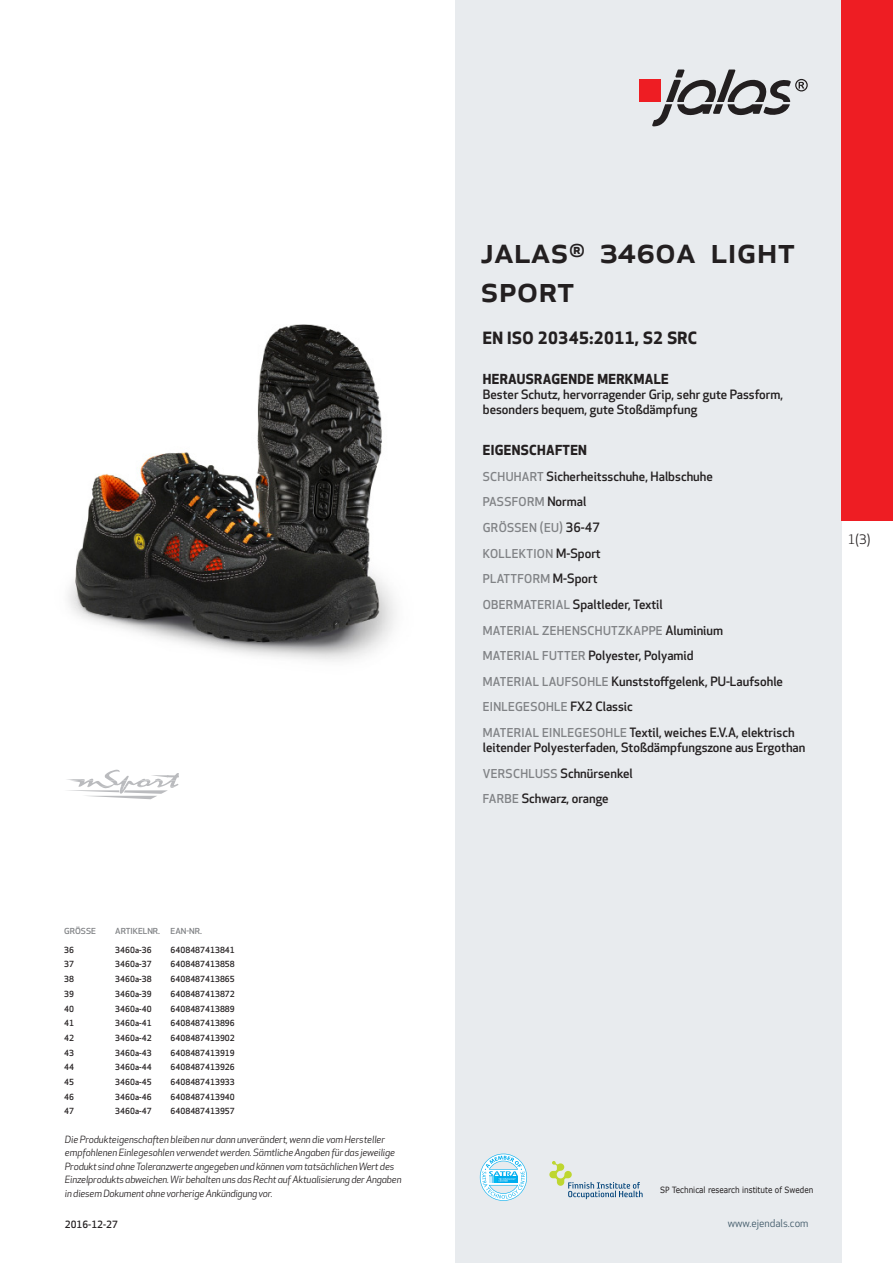
<style>
.page{position:relative;width:893px;height:1263px;background:#fff}
.page>*{position:absolute;margin:0;border:0;box-sizing:border-box;transform-origin:0 0}
.prodname{font:500 36px/39px "Apex New";color:#231f20}
.Funktion_body{font:700 16.5px "Apex New";letter-spacing:.025em;color:#231f20}
.Funktion_body-2{font:700 13.5px "Apex New";letter-spacing:.025em;color:#231f20}
.t1{font:12.75px "Apex New";color:#231f20}
.Funktion_body-3{font:500 12.6px/15px "Apex New";color:#231f20}
.Funktion_body-4{font:500 12px "Apex New";letter-spacing:.025em;color:#808285}
.t2{font:10.5px "Apex New";color:#405968}
.t3{font:italic 9.75px/13.5px "Apex New";letter-spacing:-.015em;color:#231f20}
.Sidfot_datum{font:500 9.75px "Apex New";color:#231f20}
.t4{font:8.55px "Verdana";color:#231f20;scale:.85 1}
.ArticleTable_body{font:500 8.25px "Apex New";color:#231f20}
.ArticeTable_header{font:500 8.1px "Apex New";color:#808285;scale:1.06 1}
.s1{font-size:12px;color:#808285}
.s2{font-size:12.6px;color:#231f20}
</style>
<div class="page">
<div style="left:455px;top:0;width:387px;height:1263px;background:#e8ebee"></div>
<svg style="left:549px;top:1161px;width:94px;height:38px"></svg>
<svg style="left:480px;top:1154px;width:47px;height:47px"></svg>
<div style="left:639px;top:80px;width:22px;height:22px;background:#ee1d23"></div>
<svg style="left:652px;top:70px;width:156px;height:56px"></svg>
<div style="left:842px;top:0;width:51px;height:520px;background:#ee1d23"></div>
<img style="left:68px;top:324px;width:328px;height:337px">
<svg style="left:67px;top:770px;width:112px;height:29px"></svg>
<p class="ArticeTable_header" style="left:64px;top:925px;width:31px">GRÖSSE</p>
<p class="ArticeTable_header" style="left:115px;top:925px;width:44px">ARTIKELNR.</p>
<p class="ArticeTable_header" style="left:171px;top:925px;width:31px">EAN-NR.</p>
<p class="ArticleTable_body" style="left:64px;top:944px;width:11px">36</p>
<p class="ArticleTable_body" style="left:115px;top:944px;width:38px">3460a-36</p>
<p class="ArticleTable_body" style="left:171px;top:944px;width:66px">6408487413841</p>
<p class="ArticleTable_body" style="left:64px;top:959px;width:11px">37</p>
<p class="ArticleTable_body" style="left:115px;top:959px;width:38px">3460a-37</p>
<p class="ArticleTable_body" style="left:171px;top:959px;width:66px">6408487413858</p>
<p class="ArticleTable_body" style="left:64px;top:973px;width:11px">38</p>
<p class="ArticleTable_body" style="left:115px;top:973px;width:38px">3460a-38</p>
<p class="ArticleTable_body" style="left:171px;top:973px;width:66px">6408487413865</p>
<p class="ArticleTable_body" style="left:64px;top:988px;width:11px">39</p>
<p class="ArticleTable_body" style="left:115px;top:988px;width:38px">3460a-39</p>
<p class="ArticleTable_body" style="left:171px;top:988px;width:66px">6408487413872</p>
<p class="ArticleTable_body" style="left:64px;top:1003px;width:11px">40</p>
<p class="ArticleTable_body" style="left:115px;top:1003px;width:38px">3460a-40</p>
<p class="ArticleTable_body" style="left:171px;top:1003px;width:66px">6408487413889</p>
<p class="ArticleTable_body" style="left:64px;top:1018px;width:11px">41</p>
<p class="ArticleTable_body" style="left:115px;top:1018px;width:38px">3460a-41</p>
<p class="ArticleTable_body" style="left:171px;top:1018px;width:66px">6408487413896</p>
<p class="ArticleTable_body" style="left:64px;top:1032px;width:11px">42</p>
<p class="ArticleTable_body" style="left:115px;top:1032px;width:38px">3460a-42</p>
<p class="ArticleTable_body" style="left:171px;top:1032px;width:66px">6408487413902</p>
<p class="ArticleTable_body" style="left:64px;top:1047px;width:11px">43</p>
<p class="ArticleTable_body" style="left:115px;top:1047px;width:38px">3460a-43</p>
<p class="ArticleTable_body" style="left:171px;top:1047px;width:66px">6408487413919</p>
<p class="ArticleTable_body" style="left:64px;top:1062px;width:11px">44</p>
<p class="ArticleTable_body" style="left:115px;top:1062px;width:38px">3460a-44</p>
<p class="ArticleTable_body" style="left:171px;top:1062px;width:66px">6408487413926</p>
<p class="ArticleTable_body" style="left:64px;top:1076px;width:11px">45</p>
<p class="ArticleTable_body" style="left:115px;top:1076px;width:38px">3460a-45</p>
<p class="ArticleTable_body" style="left:171px;top:1076px;width:66px">6408487413933</p>
<p class="ArticleTable_body" style="left:64px;top:1091px;width:11px">46</p>
<p class="ArticleTable_body" style="left:115px;top:1091px;width:38px">3460a-46</p>
<p class="ArticleTable_body" style="left:171px;top:1091px;width:66px">6408487413940</p>
<p class="ArticleTable_body" style="left:64px;top:1106px;width:11px">47</p>
<p class="ArticleTable_body" style="left:115px;top:1106px;width:38px">3460a-47</p>
<p class="ArticleTable_body" style="left:171px;top:1106px;width:66px">6408487413957</p>
<p class="t3" style="left:65px;top:1132px;width:338px">Die Produkteigenschaften bleiben nur dann unverändert, wenn die vom Hersteller empfohlenen Einlegesohlen verwendet werden. Sämtliche Angaben für das jeweilige Produkt sind ohne Toleranzwerte angegeben und können vom tatsächlichen Wert des Einzelprodukts abweichen. Wir behalten uns das Recht auf Aktualisierung der Angaben in diesem Dokument ohne vorherige Ankündigung vor.</p>
<p class="Sidfot_datum" style="left:65px;top:1218px;width:54px">2016-12-27</p>
<p class="prodname" style="left:480px;top:230px;width:317px">JALAS<sup>®</sup> 3460a Light<br>Sport</p>
<p class="Funktion_body" style="left:483px;top:326px;width:216px">EN ISO 20345:2011, S2 SRC</p>
<p class="Funktion_body-2" style="left:483px;top:370px;width:187px">HERAUSRAGENDE MERKMALE</p>
<p class="Funktion_body-3" style="left:483px;top:387px;width:302px">Bester Schutz, hervorragender Grip, sehr gute Passform, besonders bequem, gute Stoßdämpfung</p>
<p class="Funktion_body-2" style="left:483px;top:440px;width:106px">EIGENSCHAFTEN</p>
<p class="Funktion_body-3" style="left:483px;top:468px;width:232px"><span class="s1">SCHUHART</span> Sicherheitsschuhe, Halbschuhe</p>
<p class="Funktion_body-4" style="left:483px;top:494px;width:105px">PASSFORM <span class="s2">Normal</span></p>
<p class="Funktion_body-4" style="left:483px;top:520px;width:119px">GRÖSSEN (EU) <span class="s2">36-47</span></p>
<p class="Funktion_body-4" style="left:483px;top:545px;width:119px">KOLLEKTION <span class="s2">M-Sport</span></p>
<p class="Funktion_body-4" style="left:483px;top:571px;width:116px">PLATTFORM <span class="s2">M-Sport</span></p>
<p class="Funktion_body-3" style="left:483px;top:597px;width:181px"><span class="s1">OBERMATERIAL</span> Spaltleder, Textil</p>
<p class="Funktion_body-4" style="left:483px;top:622px;width:242px">MATERIAL ZEHENSCHUTZKAPPE <span class="s2">Aluminium</span></p>
<p class="Funktion_body-3" style="left:483px;top:648px;width:212px"><span class="s1">MATERIAL FUTTER</span> Polyester, Polyamid</p>
<p class="Funktion_body-3" style="left:483px;top:673px;width:302px"><span class="s1">MATERIAL LAUFSOHLE</span> Kunststoffgelenk, PU-Laufsohle</p>
<p class="Funktion_body-4" style="left:483px;top:699px;width:152px">EINLEGESOHLE <span class="s2">FX2 Classic</span></p>
<p class="Funktion_body-3" style="left:483px;top:725px;width:324px"><span class="s1">MATERIAL EINLEGESOHLE</span> Textil, weiches E.V.A, elektrisch leitender Polyesterfaden, Stoßdämpfungszone aus Ergothan</p>
<p class="Funktion_body-3" style="left:483px;top:765px;width:152px"><span class="s1">VERSCHLUSS</span> Schnürsenkel</p>
<p class="Funktion_body-3" style="left:483px;top:791px;width:127px"><span class="s1">FARBE</span> Schwarz, orange</p>
<p class="t1" style="left:848px;top:531px;width:24px">1(3)</p>
<p class="t4" style="left:660px;top:1184px;width:182px">SP Technical research institute of Sweden</p>
<p class="t2" style="left:728px;top:1217px;width:82px">www.ejendals.com</p>
</div>
